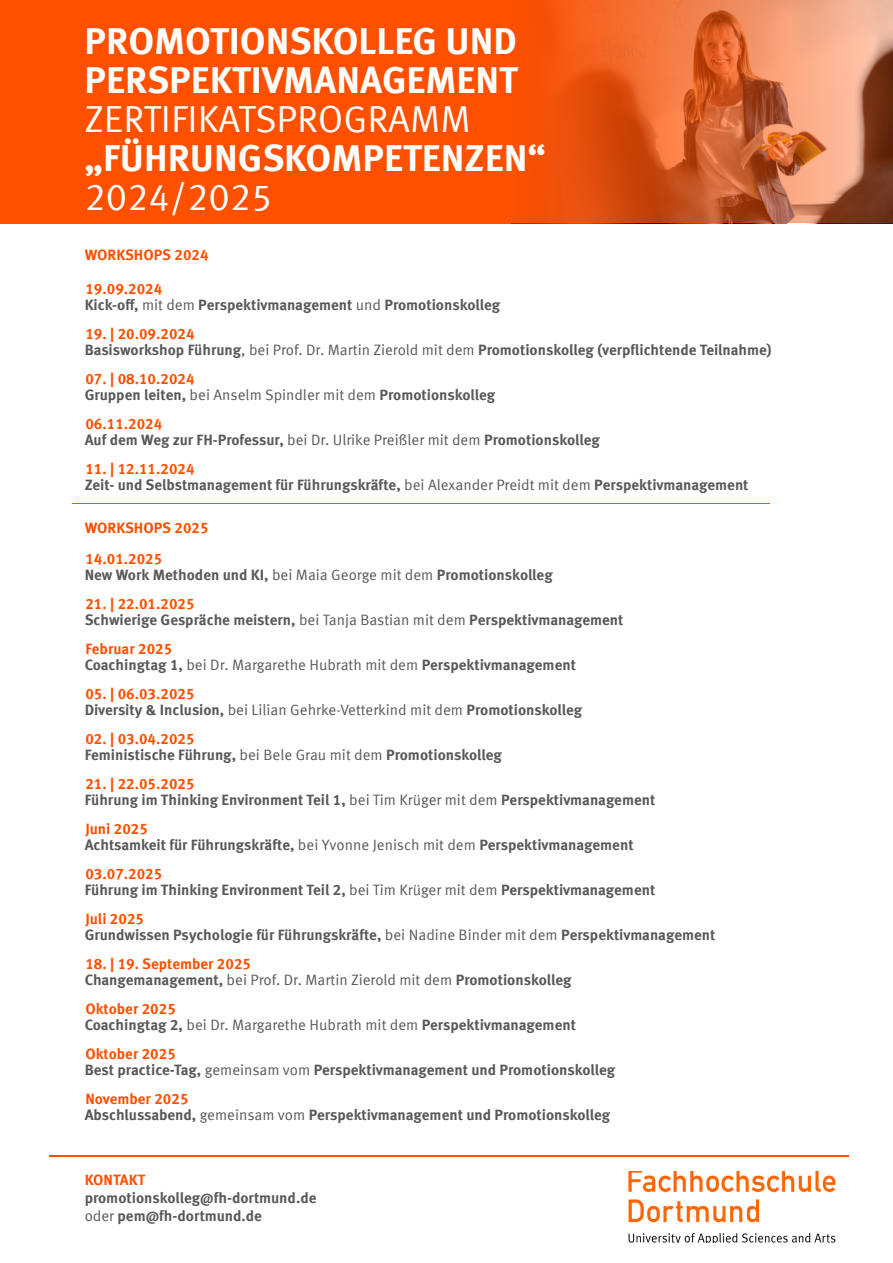
<style>
.page{position:relative;width:893px;height:1263px;background:#fff}
.page>*{position:absolute;margin:0;border:0;box-sizing:border-box;transform-origin:0 0}
.t1{font:700 37.5px/39px "Meta Offc Pro";color:#fff;text-align:justify}
.t2{font:700 15px/18px "Meta Offc Pro";color:#57585a}
.t3{font:700 15px "Meta Offc Pro";color:#ff5000}
.s1{font-family:"Meta Offc Pro Norm";font-weight:400}
.s2{color:#ff5000}
</style>
<div class="page">
<div style="left:0;top:0;width:893px;height:223px;background:#ff5000"></div>
<svg style="left:539px;top:0;width:354px;height:223px"></svg>
<hr style="left:72px;top:503px;width:698px;height:1px;background:#ff5000">
<img style="left:628px;top:1171px;width:208px;height:71px">
<hr style="left:49px;top:1155px;width:799px;height:1px;background:#ff5000">
<p class="t1" style="left:84px;top:19px;width:435px">PROMOTIONSKOLLEG UND PERSPEKTIVMANAGEMENT <span class="s1">ZERTIFIKATSPROGRAMM</span></p>
<p class="t1" style="left:84px;top:136px;width:463px">„FÜHRUNGSKOMPETENZEN“<br><span class="s1">2024/2025</span></p>
<p class="t3" style="left:85px;top:243px;width:125px">WORKSHOPS 2024</p>
<p class="t3" style="left:85px;top:277px;width:78px">19.09.2024</p>
<p class="t3" style="left:85px;top:322px;width:111px">19. | 20.09.2024</p>
<p class="t3" style="left:85px;top:367px;width:111px">07. | 08.10.2024</p>
<p class="t3" style="left:85px;top:412px;width:78px">06.11.2024</p>
<p class="t3" style="left:85px;top:457px;width:111px">11. | 12.11.2024</p>
<p class="t2" style="left:85px;top:295px;width:417px">Kick-off, <span class="s1">mit dem</span> Perspektivmanagement <span class="s1">und</span> Promotionskolleg</p>
<p class="t2" style="left:85px;top:340px;width:688px">Basisworkshop Führung<span class="s1">, bei Prof. Dr. Martin Zierold mit dem</span> Promotionskolleg (verpflichtende Teilnahme)</p>
<p class="t2" style="left:85px;top:385px;width:412px">Gruppen leiten, <span class="s1">bei Anselm Spindler mit dem</span> Promotionskolleg</p>
<p class="t2" style="left:85px;top:430px;width:517px">Auf dem Weg zur FH-Professur, <span class="s1">bei Dr. Ulrike Preißler mit dem</span> Promotionskolleg</p>
<p class="t2" style="left:85px;top:475px;width:665px">Zeit- und Selbstmanagement für Führungskräfte, <span class="s1">bei Alexander Preidt mit dem</span> Perspektivmanagement</p>
<p class="t3" style="left:85px;top:516px;width:125px">WORKSHOPS 2025</p>
<p class="t3" style="left:85px;top:547px;width:78px">14.01.2025</p>
<p class="t3" style="left:85px;top:592px;width:111px">21. | 22.01.2025</p>
<p class="t3" style="left:85px;top:637px;width:88px">Februar 2025</p>
<p class="t3" style="left:85px;top:682px;width:111px">05. | 06.03.2025</p>
<p class="t3" style="left:85px;top:727px;width:111px">02. | 03.04.2025</p>
<p class="t3" style="left:85px;top:772px;width:111px">21. | 22.05.2025</p>
<p class="t3" style="left:85px;top:817px;width:64px">Juni 2025</p>
<p class="t3" style="left:85px;top:862px;width:78px">03.07.2025</p>
<p class="t3" style="left:85px;top:907px;width:60px">Juli 2025</p>
<p class="t3" style="left:85px;top:952px;width:167px">18. | 19. September 2025</p>
<p class="t3" style="left:85px;top:997px;width:92px">Oktober 2025</p>
<p class="t3" style="left:85px;top:1042px;width:92px">Oktober 2025</p>
<p class="t3" style="left:85px;top:1087px;width:105px">November 2025</p>
<p class="t2" style="left:85px;top:565px;width:470px">New Work Methoden und KI, <span class="s1">bei Maia George mit dem</span> Promotionskolleg</p>
<p class="t2" style="left:85px;top:610px;width:540px">Schwierige Gespräche meistern, <span class="s1">bei Tanja Bastian mit dem</span> Perspektivmanagement</p>
<p class="t2" style="left:85px;top:655px;width:493px">Coachingtag 1, <span class="s1">bei Dr. Margarethe Hubrath mit dem</span> Perspektivmanagement</p>
<p class="t2" style="left:85px;top:700px;width:499px">Diversity &amp; Inclusion, <span class="s1">bei Lilian Gehrke-Vetterkind mit dem</span> Promotionskolleg</p>
<p class="t2" style="left:85px;top:745px;width:419px">Feministische Führung, <span class="s1">bei Bele Grau mit dem</span> Promotionskolleg</p>
<p class="t2" style="left:85px;top:790px;width:572px">Führung im Thinking Environment Teil 1, <span class="s1">bei Tim Krüger mit dem</span> Perspektivmanagement</p>
<p class="t2" style="left:85px;top:835px;width:550px">Achtsamkeit für Führungskräfte, <span class="s1">bei Yvonne Jenisch mit dem</span> Perspektivmanagement</p>
<p class="t2" style="left:85px;top:880px;width:572px">Führung im Thinking Environment Teil 2, <span class="s1">bei Tim Krüger mit dem</span> Perspektivmanagement</p>
<p class="t2" style="left:85px;top:925px;width:632px">Grundwissen Psychologie für Führungskräfte, <span class="s1">bei Nadine Binder mit dem</span> Perspektivmanagement</p>
<p class="t2" style="left:85px;top:970px;width:488px">Changemanagement, <span class="s1">bei Prof. Dr. Martin Zierold mit dem</span> Promotionskolleg</p>
<p class="t2" style="left:85px;top:1015px;width:493px">Coachingtag 2, <span class="s1">bei Dr. Margarethe Hubrath mit dem</span> Perspektivmanagement</p>
<p class="t2" style="left:85px;top:1060px;width:532px">Best practice-Tag, <span class="s1">gemeinsam vom</span> Perspektivmanagement und Promotionskolleg</p>
<p class="t2" style="left:85px;top:1105px;width:527px">Abschlussabend, <span class="s1">gemeinsam vom</span> Perspektivmanagement und Promotionskolleg</p>
<p class="t2" style="left:85px;top:1170px;width:233px"><span class="s2">KONTAKT </span>promotionskolleg@fh-dortmund.de <span class="s1">oder</span> pem@fh-dortmund.de</p>
</div>
